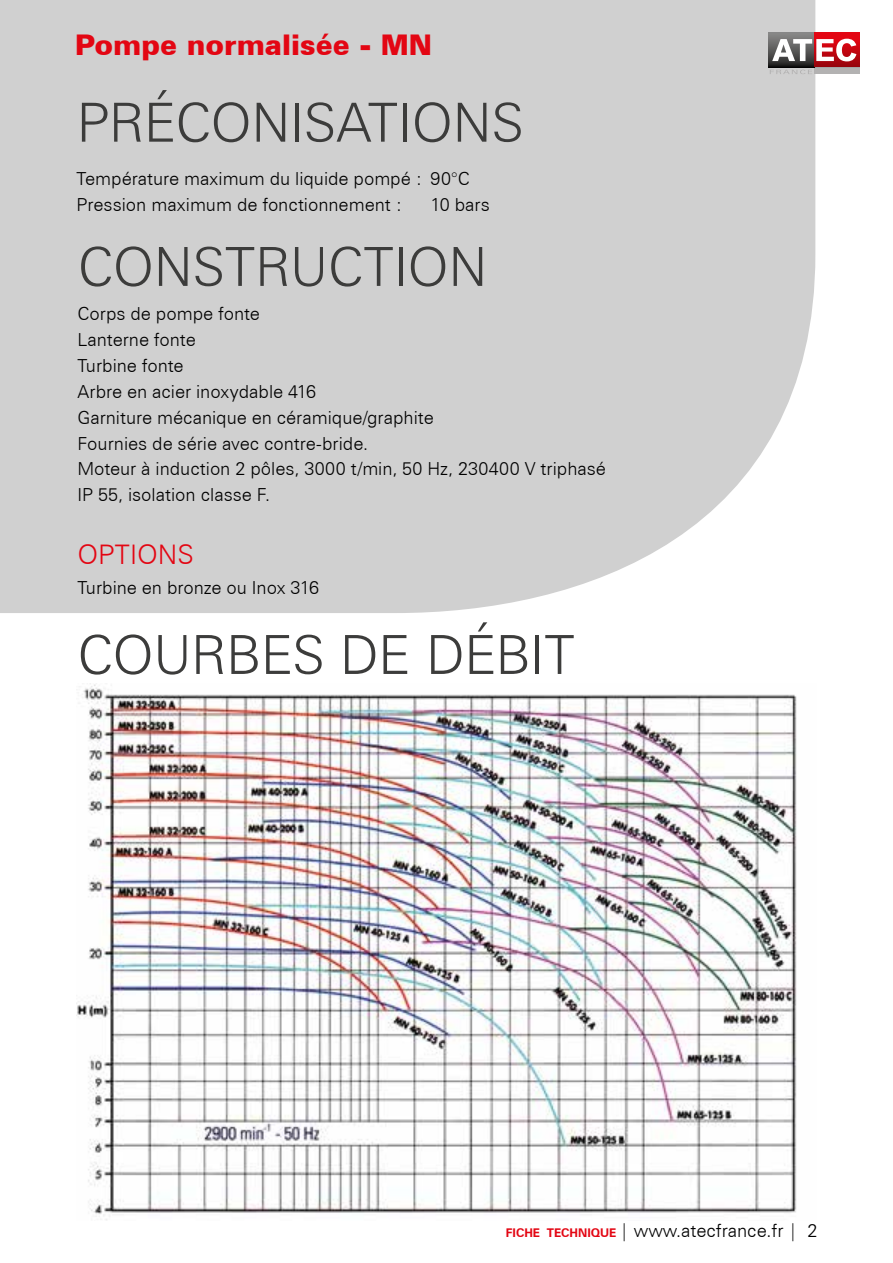
<style>
.page{position:relative;width:893px;height:1263px;background:#fff}
.page>*{position:absolute;margin:0;border:0;box-sizing:border-box;transform-origin:0 0}
.t1{font:300 54px "Zurich BT";letter-spacing:-.01em;color:#3c3c3b}
.t2{font:900 28.5px "Zurich BT";color:#e30613}
.t3{font:300 27px "Zurich BT";letter-spacing:-.005em;color:#e30613}
.t4{font:300 18px/25.8px "Zurich BT";color:#000}
.s1{font-weight:700;font-size:12px;color:#e30613}
</style>
<div class="page">
<div style="left:0;top:0;width:815px;height:613px;background:#d0d0d0"></div>
<div style="left:769px;top:33px;width:45px;height:34px;background:linear-gradient(to bottom,#8e8d8d,#262625)"></div>
<div style="left:814px;top:33px;width:46px;height:34px;background:#e30613"></div>
<svg style="left:814px;top:43px;width:46px;height:24px"></svg>
<div style="left:814px;top:69px;width:46px;height:5px;background:#b3b2b2"></div>
<svg style="left:772px;top:39px;width:84px;height:22px"></svg>
<svg style="left:770px;top:70px;width:42px;height:4px"></svg>
<img style="left:77px;top:683px;width:720px;height:537px">
<h2 class="t2" style="left:75px;top:27px;width:359px">Pompe normalisée - MN</h2>
<h1 class="t1" style="left:77px;top:90px;width:449px">PRÉCONISATIONS</h1>
<p class="t4" style="left:77px;top:165px;width:394px">Température maximum du liquide pompé : 90°C<br>Pression maximum de fonctionnement :</p>
<p class="t4" style="left:431px;top:191px;width:61px">10 bars</p>
<h1 class="t1" style="left:77px;top:234px;width:412px">CONSTRUCTION</h1>
<p class="t4" style="left:77px;top:301px;width:530px">Corps de pompe fonte<br>Lanterne fonte<br>Turbine fonte<br>Arbre en acier inoxydable 416<br>Garniture mécanique en céramique/graphite<br>Fournies de série avec contre-bride.<br>Moteur à induction 2 pôles, 3000 t/min, 50 Hz, 230400 V triphasé<br>IP 55, isolation classe F.</p>
<h3 class="t3" style="left:77px;top:538px;width:118px">OPTIONS</h3>
<p class="t4" style="left:77px;top:575px;width:243px">Turbine en bronze ou Inox 316</p>
<h1 class="t1" style="left:77px;top:622px;width:499px">COURBES DE DÉBIT</h1>
<p class="t4" style="left:506px;top:1218px;width:313px"><span class="s1">FICHE TECHNIQUE</span> | www.atecfrance.fr | 2</p>
</div>
